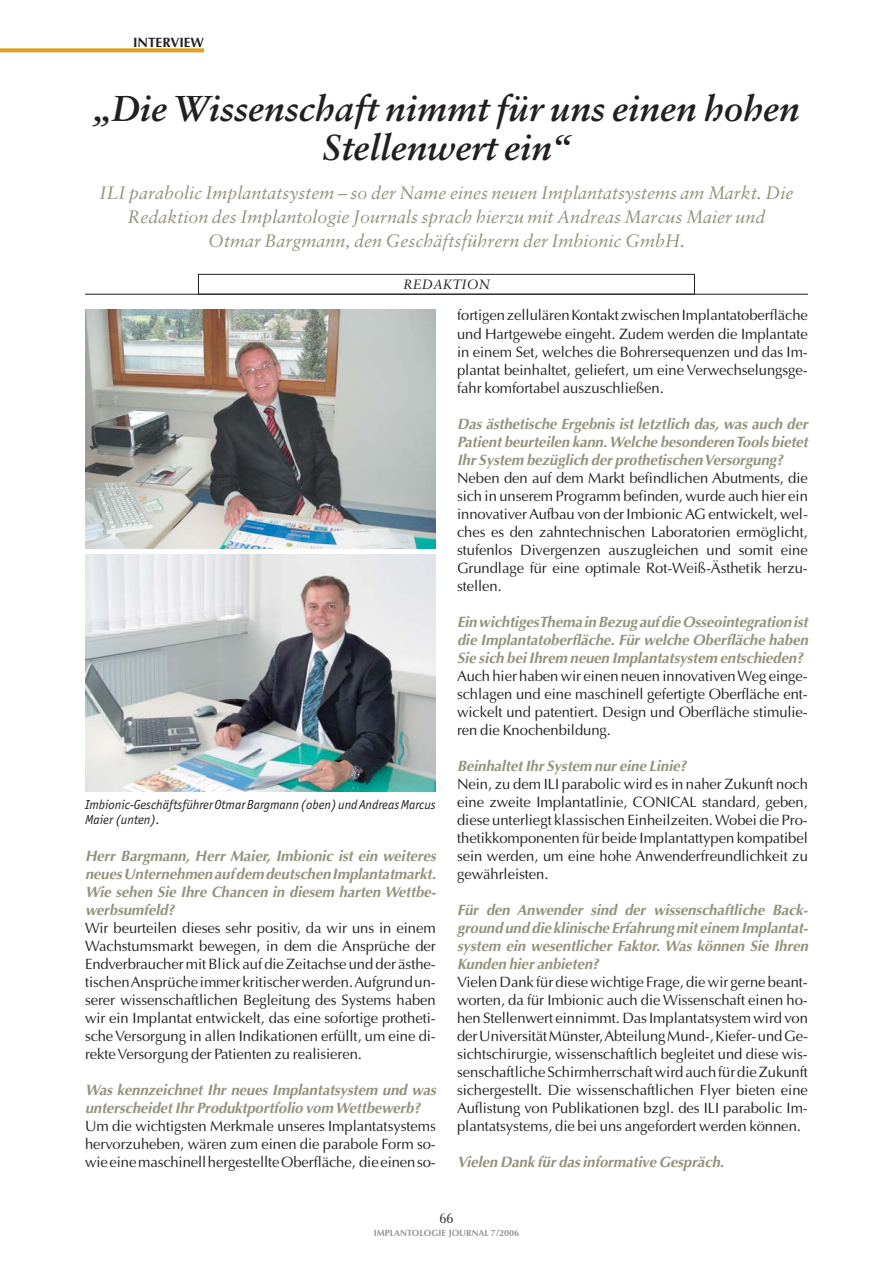
<style>
.page{position:relative;width:893px;height:1263px;background:#fff}
.page>*{position:absolute;margin:0;border:0;box-sizing:border-box;transform-origin:0 0}
.t1{font:italic 700 36px/39px "Sabon";color:#231f20;text-align:center}
.t2{font:italic 18px/24px "Sabon";color:#94937f;text-align:center}
.t3{font:15px/18px "Optima";letter-spacing:-.005em;color:#231f20;text-align:justify}
.t4{font:italic 700 15px/18px "Optima";letter-spacing:-.005em;color:#94937f;text-align:justify}
.t5{font:14.25px "Optima";color:#231f20;scale:.9 1}
.t6{font:italic 13.5px/15px "Officina Sans";color:#231f20}
.t7{font:700 13.5px "Optima";color:#231f20}
.t8{font:italic 13.5px "Sabon";color:#231f20}
.t9{font:700 9px "Optima";color:#939598}
</style>
<div class="page">
<svg style="left:0;top:48px;width:204px;height:4px"></svg>
<hr style="left:85px;top:294px;width:723px;height:1px;background:#231f20">
<div style="left:198px;top:274px;width:497px;height:21px;border:1px solid #231f20"></div>
<img style="left:85px;top:554px;width:351px;height:238px">
<img style="left:85px;top:310px;width:351px;height:238px">
<p class="t7" style="left:133px;top:37px;width:73px">INTERVIEW</p>
<h1 class="t1" style="left:93px;top:92px;width:708px">„Die Wissenschaft nimmt für uns einen hohen<br>Stellenwert ein“</h1>
<p class="t2" style="left:100px;top:182px;width:695px">ILI parabolic Implantatsystem – so der Name eines neuen Implantatsystems am Markt. Die<br>Redaktion des Implantologie Journals sprach hierzu mit Andreas Marcus Maier und<br>Otmar Bargmann, den Geschäftsführern der Imbionic GmbH.</p>
<p class="t8" style="left:403px;top:278px;width:88px">REDAKTION</p>
<p class="t6" style="left:85px;top:797px;width:352px">Imbionic-Geschäftsführer Otmar Bargmann (oben) und Andreas Marcus<br>Maier (unten).</p>
<p class="t4" style="left:85px;top:848px;width:355px">Herr Bargmann, Herr Maier, Imbionic ist ein weiteres neues Unternehmen auf dem deutschen Implantatmarkt.<br>Wie sehen Sie Ihre Chancen in diesem harten Wettbe&shy;werbsumfeld?</p>
<p class="t3" style="left:85px;top:920px;width:352px">Wir beurteilen dieses sehr positiv, da wir uns in einem Wachstumsmarkt bewegen, in dem die Ansprüche der Endverbraucher mit Blick auf die Zeitachse und der ästhe&shy;tischen Ansprüche immer kritischer werden. Aufgrund un&shy;serer wissenschaftlichen Begleitung des Systems haben wir ein Implantat entwickelt, das eine sofortige protheti&shy;sche Versorgung in allen Indikationen erfüllt, um eine di&shy;rekte Versorgung der Patienten zu realisieren.</p>
<p class="t4" style="left:85px;top:1082px;width:355px">Was kennzeichnet Ihr neues Implantatsystem und was unterscheidetIhr Produktportfolio vom Wettbewerb?</p>
<p class="t3" style="left:85px;top:1118px;width:352px">Um die wichtigsten Merkmale unseres Implantatsystems hervorzuheben, wären zum einen die parabole Form so&shy;wie eine maschinell hergestellte Oberfläche, die einen so-</p>
<p class="t3" style="left:457px;top:308px;width:352px">fortigen zellulären Kontakt zwischen Implantatoberfläche und Hartgewebe eingeht. Zudem werden die Implantate in einem Set, welches die Bohrersequenzen und das Im&shy;plantat beinhaltet, geliefert, um eine Verwechselungsge&shy;fahr komfortabel auszuschließen.</p>
<p class="t4" style="left:457px;top:416px;width:355px">Das ästhetische Ergebnis ist letztlich das, was auch der Patientbeurteilen kann.Welche besonderen Tools bietet Ihr System bezüglich der prothetischen Versorgung?</p>
<p class="t3" style="left:457px;top:470px;width:352px">Neben den auf dem Markt befindlichen Abutments, die sich in unserem Programm befinden, wurde auch hier ein innovativer Aufbau von der Imbionic AG entwickelt, wel&shy;ches es den zahntechnischen Laboratorien ermöglicht, stufenlos Divergenzen auszugleichen und somit eine Grundlage für eine optimale Rot-Weiß-Ästhetik herzu&shy;stellen.</p>
<p class="t4" style="left:457px;top:614px;width:355px">Ein wichtiges Thema in Bezug auf die Osseointegration ist die Implantatoberfläche.Für welche Oberfläche haben Sie sich beiIhrem neuen Implantatsystem entschieden?</p>
<p class="t3" style="left:457px;top:668px;width:352px">Auch hier haben wir einen neuen innovativen Weg einge&shy;schlagen und eine maschinell gefertigte Oberfläche ent&shy;wickelt und patentiert. Design und Oberfläche stimulie&shy;ren die Knochenbildung.</p>
<p class="t4" style="left:457px;top:758px;width:234px">BeinhaltetIhr System nur eine Linie?</p>
<p class="t3" style="left:457px;top:776px;width:352px">Nein, zu dem ILI parabolic wird es in naher Zukunft noch eine zweite Implantatlinie, CONICAL standard, geben, diese unterliegt klassischen Einheilzeiten. Wobei die Pro&shy;thetikkomponenten für beide Implantattypen kompatibel sein werden, um eine hohe Anwenderfreundlichkeit zu gewährleisten.</p>
<p class="t4" style="left:457px;top:902px;width:355px">Für den Anwender sind der wissenschaftliche Back&shy;ground und die klinische Erfahrung miteinem Implantat&shy;system ein wesentlicher Faktor. Was können Sie Ihren Kunden hier anbieten?</p>
<p class="t3" style="left:457px;top:974px;width:352px">Vielen Dank für diese wichtige Frage, die wir gerne beant&shy;worten, da für Imbionic auch die Wissenschaft einen ho&shy;hen Stellenwert einnimmt. Das Implantatsystem wird von der Universität Münster, Abteilung Mund-, Kiefer- und Ge&shy;sichtschirurgie, wissenschaftlich begleitet und diese wis&shy;senschaftliche Schirmherrschaft wird auch für die Zukunft sichergestellt. Die wissenschaftlichen Flyer bieten eine Auflistung von Publikationen bzgl. des ILI parabolic Im&shy;plantatsystems, die bei uns angefordert werden können.</p>
<p class="t4" style="left:457px;top:1154px;width:271px">Vielen Dank für das informative Gespräch.</p>
<p class="t5" style="left:439px;top:1212px;width:17px">66</p>
<p class="t9" style="left:374px;top:1229px;width:147px">IMPLANTOLOGIE JOURNAL 7/2006</p>
</div>
